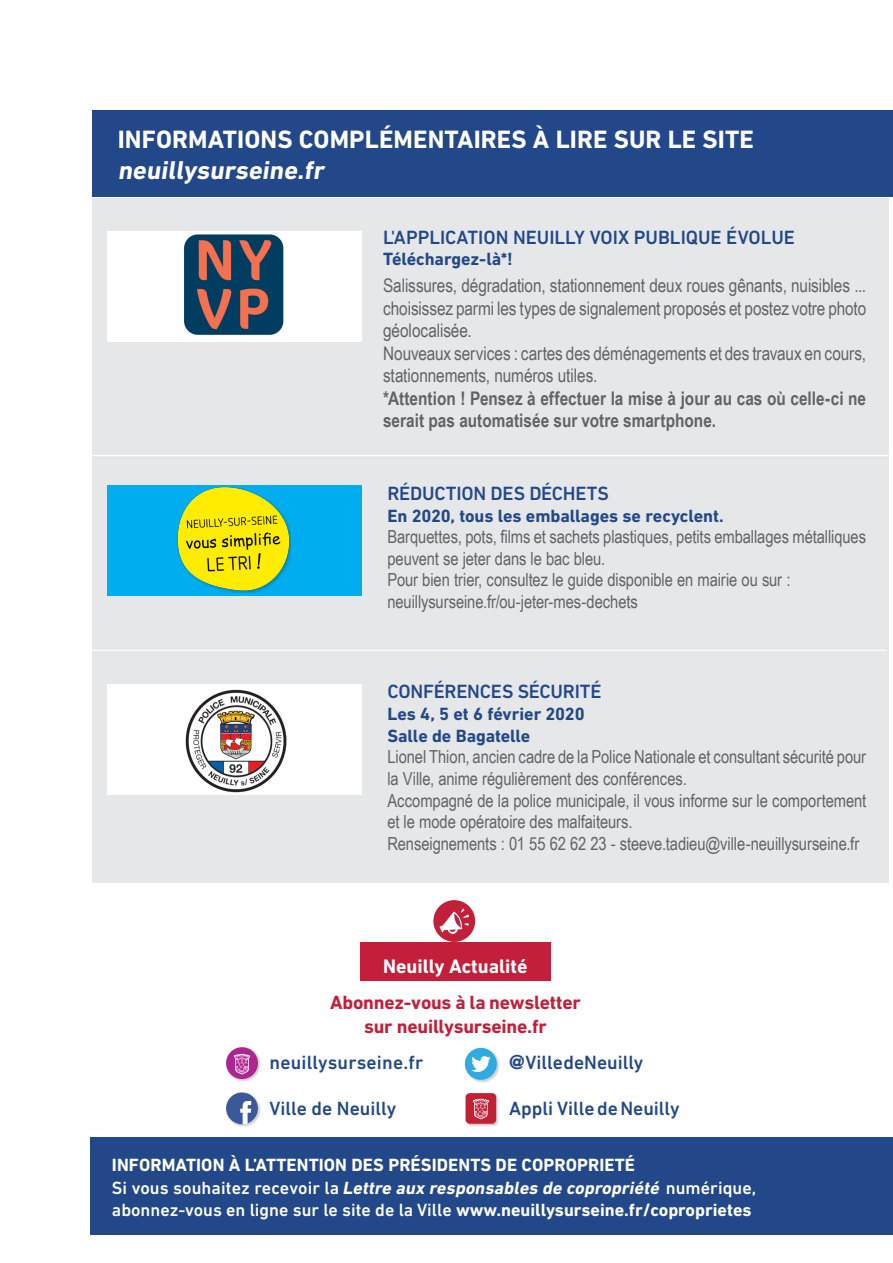
<style>
.page{position:relative;width:893px;height:1263px;background:#fff}
.page>*{position:absolute;margin:0;border:0;box-sizing:border-box;transform-origin:0 0}
.t1{font:700 26.25px "DIN Next LT Pro";color:#fff}
.t2{font:700 25.5px "DIN Next LT Pro";letter-spacing:.005em;color:#fff}
.t3{font:700 19.8px "DIN Next LT Pro";color:#fff}
.t4{font:500 19.5px "DIN Next LT Pro";color:#23488a}
.t5{font:700 19.5px/23.4px "DIN Next LT Pro";letter-spacing:-.01em;color:#c31f3a;text-align:center}
.t6{font:18.75px/22.5px "Arial Narrow";letter-spacing:-.005em;color:#636366}
.t7{font:700 18.75px/22.5px "Arial Narrow";color:#636366}
.t8{font:18px/21.6px "Arial Narrow";letter-spacing:-.005em;color:#636366}
.t9{font:700 18px/23.7px "DIN Next LT Pro";letter-spacing:.005em;color:#fff}
.t10{font:700 18px/21.6px "DIN Next LT Pro";letter-spacing:-.005em;color:#23488a}
.t11{font:500 18px "DIN Next LT Pro";color:#fff}
.s1{font-family:"Helvetica Neue LT Std";font-weight:800}
.s2{font-weight:500}
.s3{font-style:italic}
.s4{font-weight:700}
</style>
<div class="page">
<div style="left:91px;top:1137px;width:802px;height:98px;background:#23488a"></div>
<div style="left:464px;top:1047px;width:36px;height:36px;background:#231f20;opacity:.22"></div>
<svg style="left:465px;top:1048px;width:32px;height:32px"></svg>
<div style="left:226px;top:1092px;width:35px;height:35px;background:#231f20;opacity:.22"></div>
<svg style="left:226px;top:1092px;width:33px;height:32px"></svg>
<div style="left:226px;top:1047px;width:35px;height:35px;background:#231f20;opacity:.22"></div>
<div style="left:226px;top:1047px;width:32px;height:32px;background:#af2590;border-radius:50%"></div>
<svg style="left:234px;top:1054px;width:16px;height:20px"></svg>
<div style="left:465px;top:1092px;width:35px;height:35px;background:#231f20;opacity:.22"></div>
<div style="left:466px;top:1093px;width:30px;height:31px;background:#c22134;border-radius:4px"></div>
<svg style="left:473px;top:1099px;width:16px;height:20px"></svg>
<div style="left:360px;top:943px;width:191px;height:38px;background:#c31f3a"></div>
<div style="left:433px;top:900px;width:42px;height:42px;background:#c31f3a;border-radius:50%"></div>
<svg style="left:439px;top:908px;width:30px;height:26px"></svg>
<div style="left:92px;top:111px;width:801px;height:86px;background:#23488a"></div>
<div style="left:92px;top:198px;width:797px;height:685px;background:#e6e7e9"></div>
<hr style="left:89px;top:455px;width:800px;height:1px;background:#fff">
<hr style="left:87px;top:650px;width:800px;height:1px;background:#fff">
<div style="left:107px;top:485px;width:255px;height:111px;background:#00aeef"></div>
<div style="left:107px;top:684px;width:255px;height:111px;background:#fff"></div>
<div style="left:108px;top:231px;width:254px;height:110px;background:#fff"></div>
<img style="left:184px;top:234px;width:100px;height:101px">
<img style="left:177px;top:487px;width:114px;height:105px">
<img style="left:185px;top:689px;width:102px;height:104px">
<h2 class="t2" style="left:118px;top:124px;width:638px">INFORMATIONS COMPLÉMENTAIRES À LIRE SUR LE SITE</h2>
<h1 class="t1" style="left:118px;top:155px;width:212px">neuillysurseine.fr</h1>
<p class="t4" style="left:383px;top:226px;width:413px">L'APPLICATION NEUILLY VOIX PUBLIQUE ÉVOLUE</p>
<p class="t10" style="left:383px;top:248px;width:131px">Téléchargez-là*!</p>
<p class="t6" style="left:383px;top:274px;width:485px">Salissures, dégradation, stationnement deux roues gênants, nuisibles ... choisissez parmi les types de signalement proposés et postez votre photo géolocalisée.<br>Nouveaux services : cartes des déménagements et des travaux en cours, stationnements, numéros utiles.</p>
<p class="t7" style="left:383px;top:386px;width:484px">*Attention ! Pensez à effectuer la mise à jour au cas où celle-ci ne serait pas automatisée sur votre smartphone.</p>
<p class="t4" style="left:387px;top:482px;width:223px">RÉDUCTION DES DÉCHETS</p>
<p class="t10" style="left:387px;top:505px;width:338px">En 2020, tous les emballages se recyclent.</p>
<p class="t8" style="left:387px;top:525px;width:480px">Barquettes, pots, films et sachets plastiques, petits emballages métalliques peuvent se jeter dans le bac bleu.<br>Pour bien trier, consultez le guide disponible en mairie ou sur : neuillysurseine.fr/ou-jeter-mes-dechets</p>
<p class="t4" style="left:387px;top:680px;width:216px">CONFÉRENCES SÉCURITÉ</p>
<p class="t10" style="left:387px;top:703px;width:199px">Les 4, 5 et 6 février 2020<br>Salle de Bagatelle</p>
<p class="t8" style="left:387px;top:745px;width:480px">Lionel Thion, ancien cadre de la Police Nationale et consultant sécurité pour la Ville, anime régulièrement des conférences.<br>Accompagné de la police municipale, il vous informe sur le comportement et le mode opératoire des malfaiteurs.<br>Renseignements : 01 55 62 62 23 - steeve.tadieu@ville-neuillysurseine.fr</p>
<p class="t3" style="left:383px;top:955px;width:146px">Neuilly Actualité</p>
<p class="t5" style="left:330px;top:991px;width:252px">Abonnez-vous à la newsletter sur neuillysurseine.fr</p>
<p class="t4" style="left:269px;top:1050px;width:155px">neuillysurseine.fr</p>
<p class="t4" style="left:509px;top:1050px;width:136px"><span class="s1">@</span>VilledeNeuilly</p>
<p class="t4" style="left:269px;top:1097px;width:128px">Ville de Neuilly</p>
<p class="t4" style="left:509px;top:1097px;width:172px">Appli VilledeNeuilly</p>
<p class="t9" style="left:112px;top:1152px;width:646px">INFORMATION À L’ATTENTION DES PRÉSIDENTS DE COPROPRIETÉ<br><span class="s2">Si vous souhaitez recevoir la</span> <span class="s3">Lettre aux responsables de copropriété</span> <span class="s2">numérique,</span></p>
<p class="t11" style="left:112px;top:1199px;width:641px">abonnez-vous en ligne sur le site de la Ville <span class="s4">www.neuillysurseine.fr/coproprietes</span></p>
</div>
